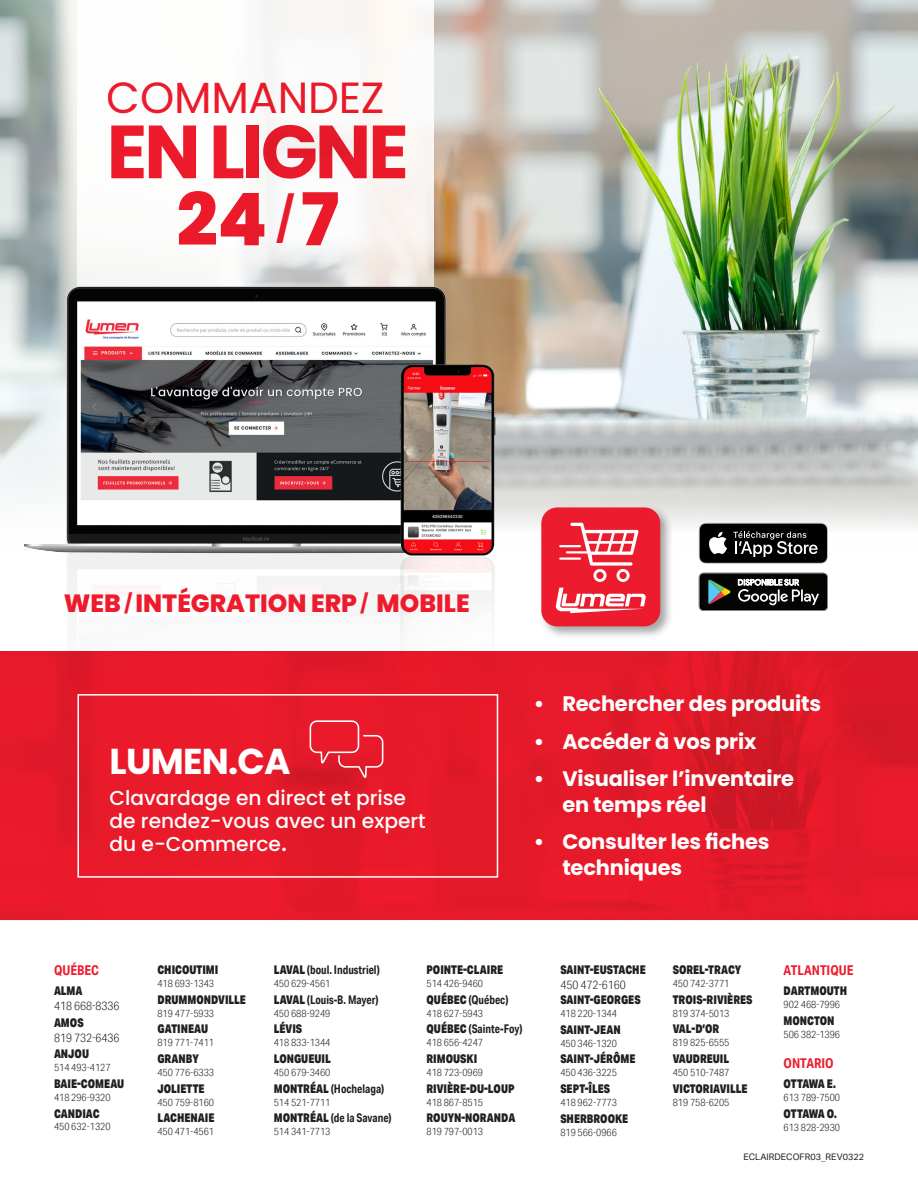
<style>
.page{position:relative;width:918px;height:1188px;background:#fff}
.page>*{position:absolute;margin:0;border:0;box-sizing:border-box;transform-origin:0 0}
.t1{font:700 75.15px "Poppins";letter-spacing:-.04em;color:#ee1b2c}
.t2{font:800 72.6px "Poppins";color:#ee1b2c}
.t3{font:43.65px "Poppins";letter-spacing:-.005em;color:#ee1b2c}
.t4{font:700 36px "Poppins";letter-spacing:-.02em;color:#fff}
.t5{font:800 24.9px "Poppins";color:#ee1b2c}
.t6{font:700 21px/25.5px "Poppins";letter-spacing:-.01em;color:#fff}
.t7{font:500 20.25px/22.8px "Poppins";color:#fff}
.PROV_ROUGE{font:700 13.5px "Aktiv Grotesk Cd";color:#ee1b2c}
.VILLE_NOIR{font:900 12px "Aktiv Grotesk Cd";color:#231f20;scale:.95 1}
.VILLE_NOIR-2{font:700 12px "Aktiv Grotesk Cd";color:#231f20;scale:.95 1}
.NO_TEL{font:300 12px "Aktiv Grotesk Cd";color:#231f20}
.VILLE_NOIR-3{font:300 12px "Aktiv Grotesk Cd";color:#231f20}
.NO_TEL-2{font:300 10.35px "Aktiv Grotesk Cd";color:#231f20}
.Info{font:9px "Aktiv Grotesk";color:#231f20}
.s1{font-weight:600;font-size:44.1px}
.s2{font-weight:700;font-size:18.6px}
.s3{font-size:24.6px}
.s4{font-weight:900}
</style>
<div class="page">
<img style="left:0;top:652px;width:918px;height:268px">
<img style="left:0;top:0;width:918px;height:547px">
<div style="left:77px;top:0;width:357px;height:626px;background:#fff"></div>
<img style="left:24px;top:554px;width:464px;height:255px">
<img style="left:24px;top:286px;width:464px;height:268px">
<img style="left:399px;top:364px;width:97px;height:388px">
<div style="left:538px;top:505px;width:135px;height:135px;background:#231f20;opacity:.4"></div>
<div style="left:541px;top:507px;width:119px;height:119px;background:#ec1c2e;border-radius:16px"></div>
<svg style="left:556px;top:588px;width:90px;height:25px"></svg>
<hr style="left:559px;top:545px;width:22px;height:2px;background:#fff">
<hr style="left:566px;top:551px;width:22px;height:3px;background:#fff">
<hr style="left:559px;top:558px;width:22px;height:2px;background:#fff">
<svg style="left:570px;top:523px;width:69px;height:59px"></svg>
<hr style="left:586px;top:541px;width:49px;height:3px;background:#fff">
<svg style="left:699px;top:523px;width:129px;height:41px;background:#333"></svg>
<svg style="left:699px;top:573px;width:129px;height:38px;background:#373937"></svg>
<div style="left:77px;top:694px;width:421px;height:184px;border:2px solid #fff"></div>
<svg style="left:309px;top:720px;width:75px;height:60px;background:#e62f3e"></svg>
<h3 class="t3" style="left:107px;top:72px;width:279px">COMMANDEZ</h3>
<h1 class="t1" style="left:107px;top:108px;width:304px">EN LIGNE</h1>
<h2 class="t2" style="left:177px;top:178px;width:164px">24<span class="s1">/</span>7</h2>
<p class="t5" style="left:64px;top:588px;width:407px">WEB <span class="s2">/</span> INTÉGRATION ERP <span class="s2">/</span> MOBILE</p>
<p class="t4" style="left:110px;top:741px;width:183px">LUMEN.CA</p>
<p class="t7" style="left:110px;top:787px;width:318px">Clavardage en direct et prise de rendez-vous avec un expert du e-Commerce<span class="s3">.</span></p>
<p class="t6" style="left:534px;top:691px;width:289px">• Rechercher des produits</p>
<p class="t6" style="left:534px;top:729px;width:224px">• Accéder à vos prix</p>
<p class="t6" style="left:562px;top:766px;width:233px;text-indent:-29px">• Visualiser l’inventaire en temps réel</p>
<p class="t6" style="left:562px;top:829px;width:209px;text-indent:-29px">• Consulter les fiches techniques</p>
<p class="PROV_ROUGE" style="left:54px;top:962px;width:47px">QUÉBEC</p>
<p class="VILLE_NOIR" style="left:54px;top:983px;width:32px">ALMA</p>
<p class="NO_TEL" style="left:54px;top:999px;width:67px">418 668-8336</p>
<p class="VILLE_NOIR" style="left:54px;top:1015px;width:33px">AMOS</p>
<p class="NO_TEL" style="left:54px;top:1031px;width:67px">819 732-6436</p>
<p class="VILLE_NOIR" style="left:54px;top:1046px;width:38px">ANJOU</p>
<p class="NO_TEL-2" style="left:54px;top:1062px;width:58px">514 493-4127</p>
<p class="VILLE_NOIR" style="left:54px;top:1076px;width:75px">BAIE-COMEAU</p>
<p class="NO_TEL-2" style="left:54px;top:1091px;width:58px">418 296-9320</p>
<p class="VILLE_NOIR" style="left:54px;top:1106px;width:50px">CANDIAC</p>
<p class="NO_TEL-2" style="left:54px;top:1121px;width:58px">450 632-1320</p>
<p class="VILLE_NOIR" style="left:157px;top:962px;width:66px">CHICOUTIMI</p>
<p class="NO_TEL-2" style="left:157px;top:977px;width:58px">418 693-1343</p>
<p class="VILLE_NOIR" style="left:157px;top:992px;width:95px">DRUMMONDVILLE</p>
<p class="NO_TEL-2" style="left:157px;top:1007px;width:58px">819 477-5933</p>
<p class="VILLE_NOIR" style="left:157px;top:1021px;width:55px">GATINEAU</p>
<p class="NO_TEL-2" style="left:157px;top:1037px;width:58px">819 771-7411</p>
<p class="VILLE_NOIR" style="left:157px;top:1051px;width:45px">GRANBY</p>
<p class="NO_TEL-2" style="left:157px;top:1066px;width:58px">450 776-6333</p>
<p class="VILLE_NOIR" style="left:157px;top:1081px;width:51px">JOLIETTE</p>
<p class="NO_TEL-2" style="left:157px;top:1096px;width:58px">450 759-8160</p>
<p class="VILLE_NOIR" style="left:157px;top:1110px;width:62px">LACHENAIE</p>
<p class="NO_TEL-2" style="left:157px;top:1126px;width:58px">450 471-4561</p>
<p class="VILLE_NOIR-2" style="left:274px;top:962px;width:113px"><span class="s4">LAVAL</span> (boul. Industriel)</p>
<p class="NO_TEL-2" style="left:274px;top:977px;width:58px">450 629-4561</p>
<p class="VILLE_NOIR-2" style="left:274px;top:992px;width:112px"><span class="s4">LAVAL</span> (Louis-B. Mayer)</p>
<p class="NO_TEL-2" style="left:274px;top:1007px;width:58px">450 688-9249</p>
<p class="VILLE_NOIR" style="left:274px;top:1021px;width:31px">LÉVIS</p>
<p class="NO_TEL-2" style="left:274px;top:1037px;width:58px">418 833-1344</p>
<p class="VILLE_NOIR" style="left:274px;top:1051px;width:61px">LONGUEUIL</p>
<p class="NO_TEL-2" style="left:274px;top:1066px;width:58px">450 679-3460</p>
<p class="VILLE_NOIR-2" style="left:274px;top:1081px;width:118px"><span class="s4">MONTRÉAL</span> (Hochelaga)</p>
<p class="NO_TEL-2" style="left:274px;top:1096px;width:58px">514 521-7711</p>
<p class="VILLE_NOIR-2" style="left:274px;top:1111px;width:126px"><span class="s4">MONTRÉAL</span> (de la Savane)</p>
<p class="NO_TEL-2" style="left:274px;top:1126px;width:58px">514 341-7713</p>
<p class="VILLE_NOIR" style="left:427px;top:962px;width:82px">POINTE-CLAIRE</p>
<p class="NO_TEL-2" style="left:427px;top:977px;width:58px">514 426-9460</p>
<p class="VILLE_NOIR-2" style="left:427px;top:992px;width:88px"><span class="s4">QUÉBEC</span> (Québec)</p>
<p class="NO_TEL-2" style="left:427px;top:1007px;width:58px">418 627-5943</p>
<p class="VILLE_NOIR-2" style="left:427px;top:1022px;width:103px"><span class="s4">QUÉBEC</span> (Sainte-Foy)</p>
<p class="NO_TEL-2" style="left:427px;top:1037px;width:58px">418 656-4247</p>
<p class="VILLE_NOIR" style="left:427px;top:1051px;width:55px">RIMOUSKI</p>
<p class="NO_TEL-2" style="left:427px;top:1066px;width:58px">418 723-0969</p>
<p class="VILLE_NOIR" style="left:427px;top:1081px;width:94px">RIVIÈRE-DU-LOUP</p>
<p class="NO_TEL-2" style="left:427px;top:1096px;width:58px">418 867-8515</p>
<p class="VILLE_NOIR" style="left:427px;top:1110px;width:95px">ROUYN-NORANDA</p>
<p class="NO_TEL-2" style="left:427px;top:1126px;width:58px">819 797-0013</p>
<p class="VILLE_NOIR" style="left:560px;top:962px;width:91px">SAINT-EUSTACHE</p>
<p class="VILLE_NOIR-3" style="left:560px;top:978px;width:67px">450 472-6160</p>
<p class="VILLE_NOIR" style="left:560px;top:992px;width:86px">SAINT-GEORGES</p>
<p class="NO_TEL-2" style="left:560px;top:1007px;width:58px">418 220-1344</p>
<p class="VILLE_NOIR" style="left:560px;top:1022px;width:65px">SAINT-JEAN</p>
<p class="NO_TEL-2" style="left:560px;top:1037px;width:58px">450 346-1320</p>
<p class="VILLE_NOIR" style="left:560px;top:1051px;width:81px">SAINT-JÉRÔME</p>
<p class="NO_TEL-2" style="left:560px;top:1067px;width:58px">450 436-3225</p>
<p class="VILLE_NOIR" style="left:560px;top:1081px;width:54px">SEPT-ÎLES</p>
<p class="NO_TEL-2" style="left:560px;top:1096px;width:58px">418 962-7773</p>
<p class="VILLE_NOIR" style="left:560px;top:1111px;width:73px">SHERBROOKE</p>
<p class="NO_TEL-2" style="left:560px;top:1126px;width:58px">819 566-0966</p>
<p class="VILLE_NOIR" style="left:673px;top:962px;width:74px">SOREL-TRACY</p>
<p class="NO_TEL-2" style="left:673px;top:977px;width:58px">450 742-3771</p>
<p class="VILLE_NOIR" style="left:673px;top:992px;width:85px">TROIS-RIVIÈRES</p>
<p class="NO_TEL-2" style="left:673px;top:1007px;width:58px">819 374-5013</p>
<p class="VILLE_NOIR" style="left:673px;top:1021px;width:50px">VAL-D’OR</p>
<p class="NO_TEL-2" style="left:673px;top:1037px;width:58px">819 825-6555</p>
<p class="VILLE_NOIR" style="left:673px;top:1051px;width:61px">VAUDREUIL</p>
<p class="NO_TEL-2" style="left:673px;top:1066px;width:58px">450 510-7487</p>
<p class="VILLE_NOIR" style="left:673px;top:1081px;width:80px">VICTORIAVILLE</p>
<p class="NO_TEL-2" style="left:673px;top:1096px;width:58px">819 758-6205</p>
<p class="PROV_ROUGE" style="left:784px;top:962px;width:71px">ATLANTIQUE</p>
<p class="VILLE_NOIR" style="left:784px;top:983px;width:68px">DARTMOUTH</p>
<p class="NO_TEL-2" style="left:784px;top:999px;width:58px">902 468-7996</p>
<p class="VILLE_NOIR" style="left:784px;top:1013px;width:55px">MONCTON</p>
<p class="NO_TEL-2" style="left:784px;top:1028px;width:58px">506 382-1396</p>
<p class="PROV_ROUGE" style="left:784px;top:1055px;width:52px">ONTARIO</p>
<p class="VILLE_NOIR" style="left:784px;top:1076px;width:56px">OTTAWA E.</p>
<p class="NO_TEL-2" style="left:784px;top:1091px;width:58px">613 789-7500</p>
<p class="VILLE_NOIR" style="left:784px;top:1106px;width:58px">OTTAWA O.</p>
<p class="NO_TEL-2" style="left:784px;top:1121px;width:58px">613 828-2930</p>
<p class="Info" style="left:744px;top:1151px;width:122px">ECLAIRDECOFR03_REV0322</p>
</div>
